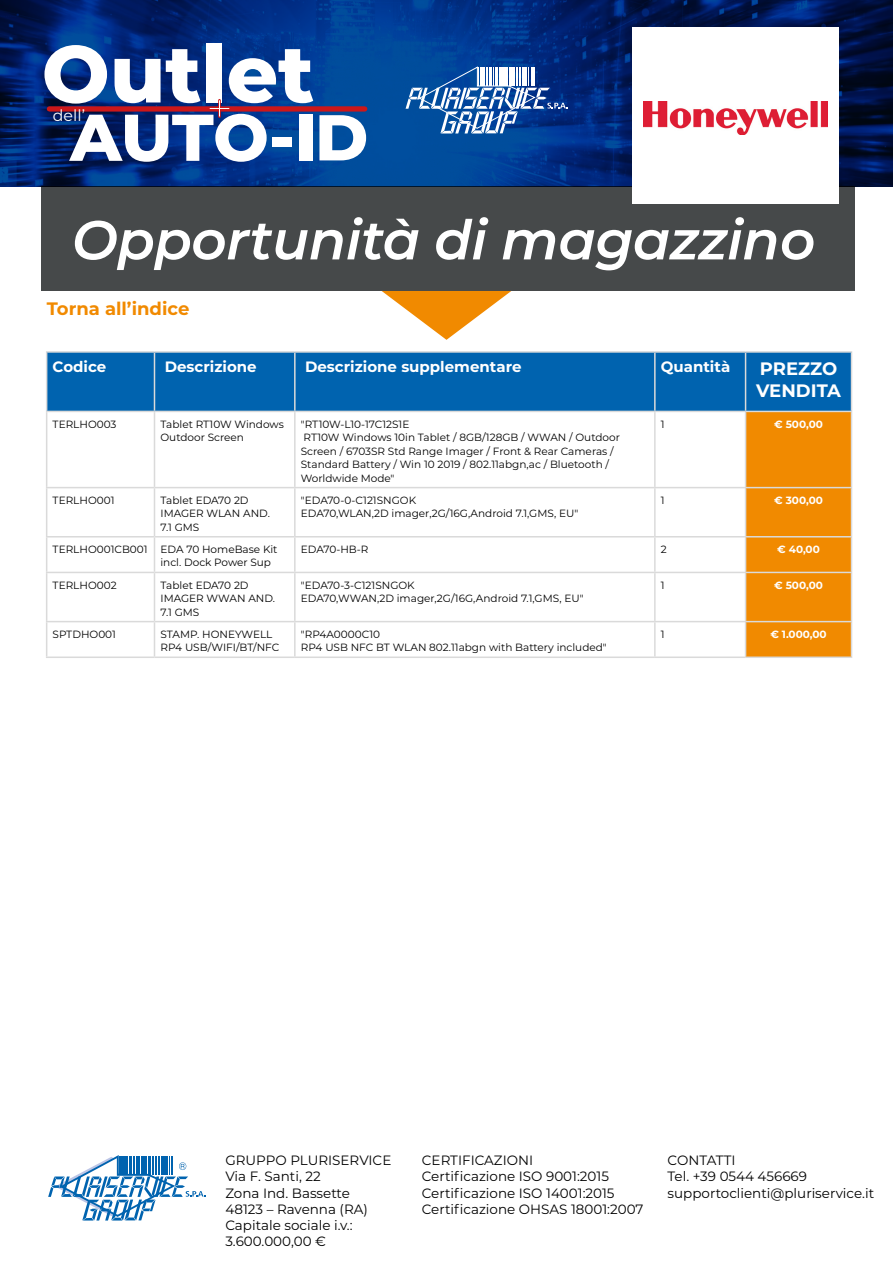
<style>
.page{position:relative;width:893px;height:1263px;background:#fff}
.page>*{position:absolute;margin:0;border:0;box-sizing:border-box;transform-origin:0 0}
.t1{font:800 80.4px "Montserrat";color:#fff}
.t2{font:italic 600 54.75px "Montserrat";letter-spacing:-.01em;color:#fff}
.t3{font:700 18px "Montserrat";color:#f18a00}
.t4{font:700 18px/21.6px "Montserrat";color:#fff}
.t5{font:15.75px "Montserrat";color:#fff}
.t6{font:700 15px "Montserrat";color:#fff}
.t7{font:13.5px/16.2px "Montserrat";color:#000}
.t8{font:10.5px/13.5px "Montserrat";color:#000}
.t9{font:700 10.5px "Montserrat";color:#fff}
</style>
<div class="page">
<svg style="left:48px;top:1155px;width:157px;height:65px"></svg>
<img style="left:0;top:0;width:893px;height:186px">
<svg style="left:406px;top:66px;width:162px;height:67px"></svg>
<svg style="left:319px;top:115px;width:47px;height:45px"></svg>
<div style="left:272px;top:137px;width:19px;height:10px;background:#fff"></div>
<div style="left:299px;top:115px;width:13px;height:46px;background:#fff"></div>
<div style="left:49px;top:106px;width:316px;height:6px;background:#cd1719"></div>
<hr style="left:218px;top:100px;width:3px;height:17px;background:#cd1719">
<svg style="left:69px;top:101px;width:198px;height:61px"></svg>
<div style="left:42px;top:186px;width:813px;height:105px;background:#46494a"></div>
<svg style="left:382px;top:291px;width:129px;height:49px"></svg>
<div style="left:632px;top:28px;width:207px;height:176px;background:#fff"></div>
<img style="left:643px;top:102px;width:185px;height:32px">
<div style="left:47px;top:353px;width:804px;height:58px;background:#0063af"></div>
<div style="left:746px;top:412px;width:105px;height:244px;background:#f18a00"></div>
<hr style="left:46px;top:351px;width:108px;height:2px;background:#dadada">
<hr style="left:46px;top:353px;width:1px;height:58px;background:#dadada">
<hr style="left:154px;top:351px;width:141px;height:2px;background:#dadada">
<hr style="left:154px;top:353px;width:1px;height:58px;background:#dadada">
<hr style="left:295px;top:351px;width:360px;height:2px;background:#dadada">
<hr style="left:294px;top:353px;width:2px;height:58px;background:#dadada">
<hr style="left:655px;top:351px;width:91px;height:2px;background:#dadada">
<hr style="left:654px;top:353px;width:2px;height:58px;background:#dadada">
<hr style="left:746px;top:351px;width:106px;height:2px;background:#dadada">
<hr style="left:745px;top:353px;width:1px;height:58px;background:#dadada">
<hr style="left:851px;top:353px;width:1px;height:58px;background:#dadada">
<hr style="left:46px;top:411px;width:108px;height:1px;background:#dadada">
<hr style="left:46px;top:412px;width:1px;height:75px;background:#dadada">
<hr style="left:154px;top:411px;width:141px;height:1px;background:#dadada">
<hr style="left:154px;top:412px;width:1px;height:75px;background:#dadada">
<hr style="left:295px;top:411px;width:360px;height:1px;background:#dadada">
<hr style="left:294px;top:412px;width:2px;height:75px;background:#dadada">
<hr style="left:655px;top:411px;width:91px;height:1px;background:#dadada">
<hr style="left:654px;top:412px;width:2px;height:75px;background:#dadada">
<hr style="left:746px;top:411px;width:106px;height:1px;background:#dadada">
<hr style="left:745px;top:412px;width:1px;height:75px;background:#dadada">
<hr style="left:851px;top:412px;width:1px;height:75px;background:#dadada">
<hr style="left:46px;top:487px;width:108px;height:1px;background:#dadada">
<hr style="left:46px;top:488px;width:1px;height:48px;background:#dadada">
<hr style="left:154px;top:487px;width:141px;height:1px;background:#dadada">
<hr style="left:154px;top:488px;width:1px;height:48px;background:#dadada">
<hr style="left:295px;top:487px;width:360px;height:1px;background:#dadada">
<hr style="left:294px;top:488px;width:2px;height:48px;background:#dadada">
<hr style="left:655px;top:487px;width:91px;height:1px;background:#dadada">
<hr style="left:654px;top:488px;width:2px;height:48px;background:#dadada">
<hr style="left:746px;top:487px;width:106px;height:1px;background:#dadada">
<hr style="left:745px;top:488px;width:1px;height:48px;background:#dadada">
<hr style="left:851px;top:488px;width:1px;height:48px;background:#dadada">
<hr style="left:46px;top:536px;width:108px;height:1px;background:#dadada">
<hr style="left:46px;top:537px;width:1px;height:35px;background:#dadada">
<hr style="left:154px;top:536px;width:141px;height:1px;background:#dadada">
<hr style="left:154px;top:537px;width:1px;height:35px;background:#dadada">
<hr style="left:295px;top:536px;width:360px;height:1px;background:#dadada">
<hr style="left:294px;top:537px;width:2px;height:35px;background:#dadada">
<hr style="left:655px;top:536px;width:91px;height:1px;background:#dadada">
<hr style="left:654px;top:537px;width:2px;height:35px;background:#dadada">
<hr style="left:746px;top:536px;width:106px;height:1px;background:#dadada">
<hr style="left:745px;top:537px;width:1px;height:35px;background:#dadada">
<hr style="left:851px;top:537px;width:1px;height:35px;background:#dadada">
<hr style="left:46px;top:572px;width:108px;height:1px;background:#dadada">
<hr style="left:46px;top:573px;width:1px;height:48px;background:#dadada">
<hr style="left:154px;top:572px;width:141px;height:1px;background:#dadada">
<hr style="left:154px;top:573px;width:1px;height:48px;background:#dadada">
<hr style="left:295px;top:572px;width:360px;height:1px;background:#dadada">
<hr style="left:294px;top:573px;width:2px;height:48px;background:#dadada">
<hr style="left:655px;top:572px;width:91px;height:1px;background:#dadada">
<hr style="left:654px;top:573px;width:2px;height:48px;background:#dadada">
<hr style="left:746px;top:572px;width:106px;height:1px;background:#dadada">
<hr style="left:745px;top:573px;width:1px;height:48px;background:#dadada">
<hr style="left:851px;top:573px;width:1px;height:48px;background:#dadada">
<hr style="left:46px;top:621px;width:108px;height:1px;background:#dadada">
<hr style="left:46px;top:622px;width:1px;height:34px;background:#dadada">
<hr style="left:154px;top:621px;width:141px;height:1px;background:#dadada">
<hr style="left:154px;top:622px;width:1px;height:34px;background:#dadada">
<hr style="left:295px;top:621px;width:360px;height:1px;background:#dadada">
<hr style="left:294px;top:622px;width:2px;height:34px;background:#dadada">
<hr style="left:655px;top:621px;width:91px;height:1px;background:#dadada">
<hr style="left:654px;top:622px;width:2px;height:34px;background:#dadada">
<hr style="left:746px;top:621px;width:106px;height:1px;background:#dadada">
<hr style="left:745px;top:622px;width:1px;height:34px;background:#dadada">
<hr style="left:851px;top:622px;width:1px;height:34px;background:#dadada">
<hr style="left:46px;top:656px;width:108px;height:2px;background:#dadada">
<hr style="left:154px;top:656px;width:141px;height:2px;background:#dadada">
<hr style="left:295px;top:656px;width:360px;height:2px;background:#dadada">
<hr style="left:655px;top:656px;width:91px;height:2px;background:#dadada">
<hr style="left:746px;top:656px;width:106px;height:2px;background:#dadada">
<h1 class="t1" style="left:42px;top:15px;width:274px">Outlet</h1>
<h3 class="t5" style="left:53px;top:105px;width:34px">dell’</h3>
<h2 class="t2" style="left:72px;top:201px;width:745px">Opportunità di magazzino</h2>
<h3 class="t3" style="left:47px;top:296px;width:144px">Torna all’indice</h3>
<h3 class="t6" style="left:53px;top:356px;width:55px">Codice</h3>
<h3 class="t6" style="left:165px;top:356px;width:94px">Descrizione</h3>
<h3 class="t6" style="left:305px;top:356px;width:218px">Descrizione supplementare</h3>
<h3 class="t6" style="left:661px;top:356px;width:71px">Quantità</h3>
<h3 class="t4" style="left:756px;top:357px;width:86px">PREZZO<br>VENDITA</h3>
<p class="t8" style="left:53px;top:417px;width:65px">TERLHO003</p>
<p class="t8" style="left:160px;top:417px;width:125px">Tablet RT10W Windows<br>Outdoor Screen</p>
<p class="t8" style="left:301px;top:417px;width:321px">"RT10W-L10-17C12S1E<br>RT10W Windows 10in Tablet / 8GB/128GB / WWAN / Outdoor Screen / 6703SR Std Range Imager / Front &amp; Rear Cameras / Standard Battery / Win 10 2019 / 802.11abgn,ac / Bluetooth / Worldwide Mode"</p>
<p class="t8" style="left:661px;top:417px;width:5px">1</p>
<p class="t9" style="left:774px;top:416px;width:50px">€ 500,00</p>
<p class="t8" style="left:53px;top:493px;width:63px">TERLHO001</p>
<p class="t8" style="left:160px;top:493px;width:111px">Tablet EDA70 2D<br>IMAGER WLAN AND.<br>7.1 GMS</p>
<p class="t8" style="left:301px;top:493px;width:279px">"EDA70-0-C121SNGOK<br>EDA70,WLAN,2D imager,2G/16G,Android 7.1,GMS, EU"</p>
<p class="t8" style="left:661px;top:493px;width:5px">1</p>
<p class="t9" style="left:774px;top:492px;width:50px">€ 300,00</p>
<p class="t8" style="left:160px;top:542px;width:118px;text-indent:-108px">TERLHO001CB001 EDA 70 HomeBase Kit incl. Dock Power Sup</p>
<p class="t8" style="left:301px;top:542px;width:69px">EDA70-HB-R</p>
<p class="t8" style="left:661px;top:542px;width:7px">2</p>
<p class="t9" style="left:777px;top:542px;width:44px">€ 40,00</p>
<p class="t8" style="left:53px;top:578px;width:66px">TERLHO002</p>
<p class="t8" style="left:160px;top:578px;width:116px">Tablet EDA70 2D<br>IMAGER WWAN AND.<br>7.1 GMS</p>
<p class="t8" style="left:301px;top:578px;width:284px">"EDA70-3-C121SNGOK<br>EDA70,WWAN,2D imager,2G/16G,Android 7.1,GMS, EU"</p>
<p class="t8" style="left:661px;top:578px;width:5px">1</p>
<p class="t9" style="left:774px;top:577px;width:50px">€ 500,00</p>
<p class="t8" style="left:53px;top:627px;width:65px">SPTDHO001</p>
<p class="t8" style="left:160px;top:627px;width:120px">STAMP. HONEYWELL<br>RP4 USB/WIFI/BT/NFC</p>
<p class="t8" style="left:301px;top:627px;width:307px">"RP4A0000C10<br>RP4 USB NFC BT WLAN 802.11abgn with Battery included"</p>
<p class="t8" style="left:661px;top:627px;width:5px">1</p>
<p class="t9" style="left:770px;top:626px;width:58px">€ 1.000,00</p>
<p class="t7" style="left:225px;top:1152px;width:167px">GRUPPO PLURISERVICE<br>Via F. Santi, 22<br>Zona Ind. Bassette<br>48123 – Ravenna (RA)<br>Capitale sociale i.v.:<br>3.600.000,00 €</p>
<p class="t7" style="left:422px;top:1152px;width:223px">CERTIFICAZIONI<br>Certificazione ISO 9001:2015<br>Certificazione ISO 14001:2015<br>Certificazione OHSAS 18001:2007</p>
<p class="t7" style="left:668px;top:1152px;width:208px">CONTATTI<br>Tel. +39 0544 456669 supportoclienti@pluriservice.it</p>
</div>
